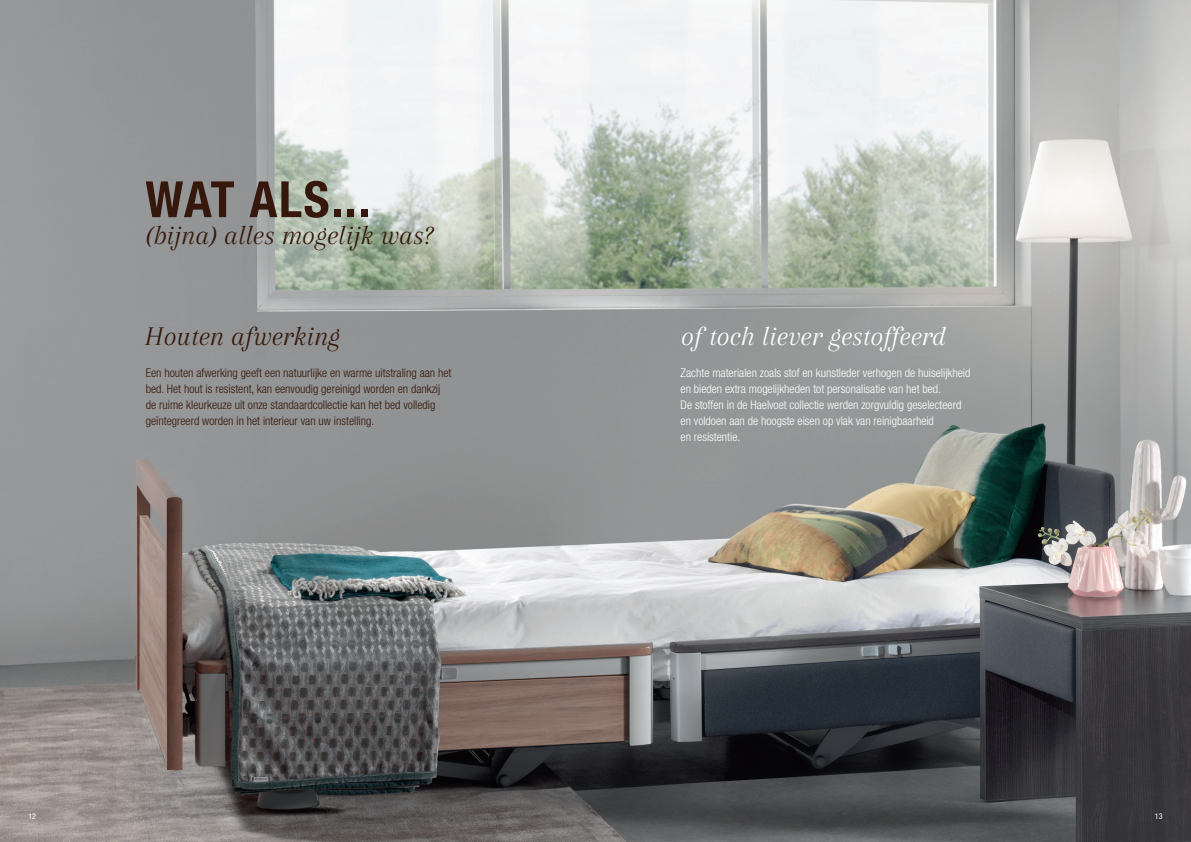
<style>
.page{position:relative;width:1191px;height:842px;background:#fff}
.page>*{position:absolute;margin:0;border:0;box-sizing:border-box;transform-origin:0 0}
.t1{font:700 condensed 50px "Helvetica Neue LT Std";letter-spacing:.02em;color:#35180b}
.t2{font:italic 28px "Arapey";color:#35180b}
.t3{font:italic 28px "Arapey";color:#fff}
.text_10pt{font:300 condensed 12px/16px "Helvetica Neue LT Std";color:#fff}
.text_10pt-2{font:300 condensed 12px/16px "Helvetica Neue LT Std";color:#35180b}
.t4{font:condensed 8px "Helvetica Neue LT Std";color:#fff}
</style>
<div class="page">
<img style="left:0;top:0;width:1191px;height:842px">
<p class="t1" style="left:145px;top:169px;width:226px">WAT ALS...</p>
<p class="t2" style="left:146px;top:220px;width:289px">(bijna) alles mogelijk was?</p>
<p class="t2" style="left:145px;top:321px;width:197px">Houten afwerking</p>
<p class="t3" style="left:681px;top:321px;width:267px">of toch liever gestoffeerd</p>
<p class="text_10pt" style="left:680px;top:365px;width:291px">Zachte materialen zoals stof en kunstleder verhogen de huiselijkheid en bieden extra mogelijkheden tot personalisatie van het bed.<br>De stoffen in de Haelvoet collectie werden zorgvuldig geselecteerd en voldoen aan de hoogste eisen op vlak van reinigbaarheid<br>en resistentie.</p>
<p class="text_10pt-2" style="left:146px;top:365px;width:307px">Een houten afwerking geeft een natuurlijke en warme uitstraling aan het bed. Het hout is resistent, kan eenvoudig gereinigd worden en dankzij de ruime kleurkeuze uit onze standaardcollectie kan het bed volledig geïntegreerd worden in het interieur van uw instelling.</p>
<p class="t4" style="left:28px;top:811px;width:9px">12</p>
<p class="t4" style="left:1155px;top:812px;width:9px">13</p>
</div>
